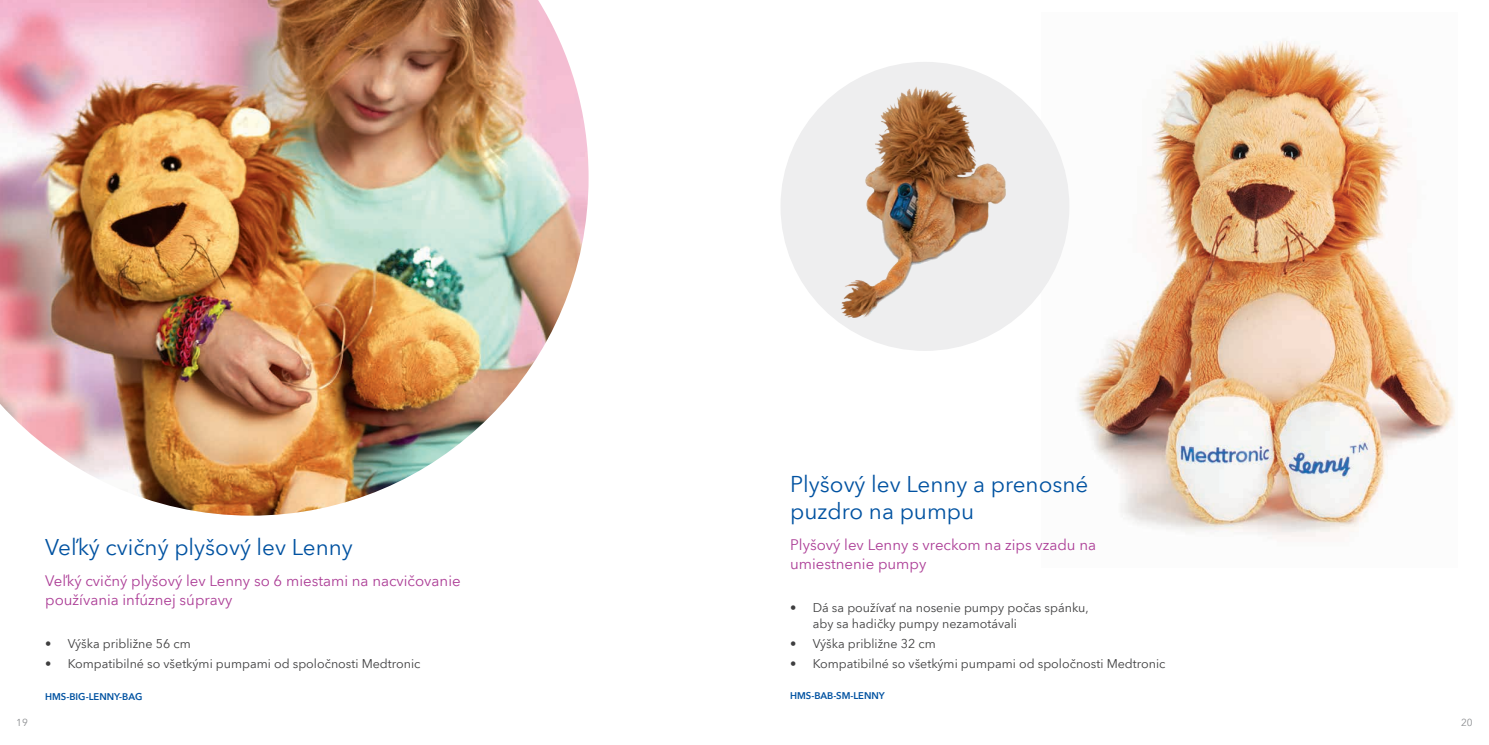
<style>
.page{position:relative;width:1489px;height:745px;background:#fff}
.page>*{position:absolute;margin:0;border:0;box-sizing:border-box;transform-origin:0 0}
.t1{font:22.5px/27px "Avenir Next World";color:#0152a1}
.t2{font:15px/19.5px "Avenir Next World";color:#ac3d96}
.t3{font:12.5px/16.2px "Avenir Next World";color:#3e3e3f}
.t4{font:10px "Avenir Next World";color:#8a8c8f}
.t5{font:600 9.5px "Avenir Next World";color:#0152a1}
</style>
<div class="page">
<img style="left:0;top:0;width:588px;height:515px">
<img style="left:1041px;top:40px;width:414px;height:497px">
<div style="left:780px;top:62px;width:289px;height:289px;background:#eeeeef;border-radius:50%"></div>
<img style="left:841px;top:78px;width:179px;height:240px">
<h1 class="t1" style="left:45px;top:534px;width:309px">Veľký cvičný plyšový lev Lenny</h1>
<p class="t2" style="left:45px;top:570px;width:417px">Veľký cvičný plyšový lev Lenny so 6 miestami na nacvičovanie používania infúznej súpravy</p>
<p class="t3" style="left:45px;top:635px;width:147px">• Výška približne 56 cm</p>
<p class="t3" style="left:45px;top:655px;width:377px">• Kompatibilné so všetkými pumpami od spoločnosti Medtronic</p>
<p class="t5" style="left:45px;top:691px;width:99px">HMS-BIG-LENNY-BAG</p>
<h1 class="t1" style="left:790px;top:471px;width:300px">Plyšový lev Lenny a prenosné puzdro na pumpu</h1>
<p class="t2" style="left:790px;top:534px;width:307px">Plyšový lev Lenny s vreckom na zips vzadu na umiestnenie pumpy</p>
<p class="t3" style="left:813px;top:599px;width:278px;text-indent:-22px">• Dá sa používať na nosenie pumpy počas spánku, aby sa hadičky pumpy nezamotávali</p>
<p class="t3" style="left:790px;top:635px;width:147px">• Výška približne 32 cm</p>
<p class="t3" style="left:790px;top:655px;width:377px">• Kompatibilné so všetkými pumpami od spoločnosti Medtronic</p>
<p class="t5" style="left:790px;top:690px;width:96px">HMS-BAB-SM-LENNY</p>
<p class="t4" style="left:16px;top:714px;width:13px">19</p>
<p class="t4" style="left:1461px;top:714px;width:13px">20</p>
</div>
